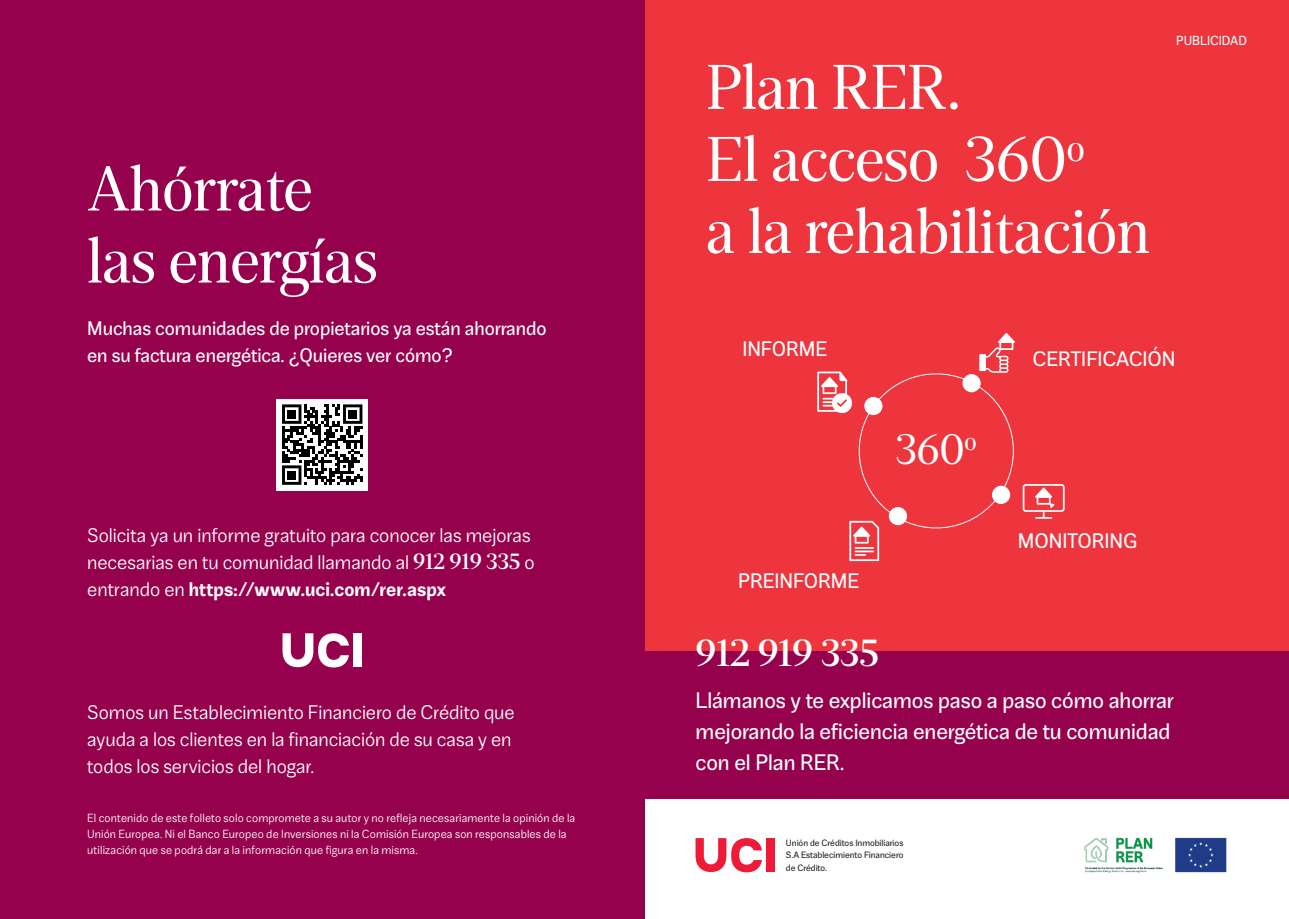
<style>
.page{position:relative;width:1289px;height:919px;background:#fff}
.page>*{position:absolute;margin:0;border:0;box-sizing:border-box;transform-origin:0 0}
.t1{font:60px/72px "Jornada News";color:#fff}
.t2{font:40.5px "Jornada News";color:#fff}
.t3{font:500 36px "Jornada News";letter-spacing:-.01em;color:#fff}
.t4{font:25.65px/30.8px "Jornada Sans";color:#fff}
.t5{font:24px "Jornada Sans";letter-spacing:-.005em;color:#fff}
.t6{font:300 22.5px/27px "Jornada Sans";color:#fff}
.t7{font:22.5px/27px "Jornada Sans";color:#fff}
.t8{font:15px "Jornada Sans";letter-spacing:-.005em;color:#fff}
.t9{font:300 13.5px/16.2px "Jornada Sans";letter-spacing:.01em;color:#fff}
.t10{font:10.5px/12.6px "Jornada Sans";color:#231f20;text-align:justify}
.s1{font-family:"Jornada News";font-weight:500;font-size:21px}
.s2{font-weight:700}
</style>
<div class="page">
<div style="left:644px;top:0;width:644px;height:728px;background:#ee343d"></div>
<div style="left:0;top:0;width:644px;height:918px;background:#96014d"></div>
<div style="left:766px;top:838px;width:9px;height:33px;background:#ed1a38"></div>
<svg style="left:695px;top:838px;width:67px;height:34px"></svg>
<img style="left:1084px;top:837px;width:143px;height:36px">
<div style="left:276px;top:399px;width:92px;height:91px;background:#fff"></div>
<svg style="left:282px;top:404px;width:80px;height:80px"></svg>
<div style="left:287px;top:410px;width:9px;height:8px;background:#000"></div>
<div style="left:348px;top:410px;width:9px;height:8px;background:#000"></div>
<div style="left:287px;top:471px;width:9px;height:8px;background:#000"></div>
<div style="left:644px;top:651px;width:644px;height:147px;background:#96014d"></div>
<div style="left:864px;top:397px;width:18px;height:18px;background:#fff;border-radius:50%"></div>
<div style="left:962px;top:374px;width:18px;height:18px;background:#fff;border-radius:50%"></div>
<div style="left:991px;top:485px;width:19px;height:19px;background:#fff;border-radius:50%"></div>
<div style="left:888px;top:507px;width:19px;height:18px;background:#fff;border-radius:50%"></div>
<svg style="left:849px;top:521px;width:30px;height:40px"></svg>
<svg style="left:1022px;top:484px;width:42px;height:34px"></svg>
<svg style="left:985px;top:333px;width:29px;height:40px"></svg>
<div style="left:979px;top:354px;width:6px;height:17px;background:#fff"></div>
<svg style="left:817px;top:371px;width:35px;height:42px"></svg>
<div style="left:354px;top:633px;width:8px;height:33px;background:#fff"></div>
<svg style="left:282px;top:633px;width:67px;height:34px"></svg>
<h1 class="t1" style="left:87px;top:153px;width:292px">Ahórrate las energías</h1>
<p class="t7" style="left:87px;top:315px;width:461px">Muchas comunidades de propietarios ya están ahorrando en su factura energética. ¿Quieres ver cómo?</p>
<p class="t6" style="left:87px;top:522px;width:449px">Solicita ya un informe gratuito para conocer las mejoras necesarias en tu comunidad llamando al <span class="s1">912 919 335</span> o entrando en <span class="s2">https://www.uci.com/rer.aspx</span></p>
<p class="t6" style="left:87px;top:699px;width:429px">Somos un Establecimiento Financiero de Crédito que ayuda a los clientes en la financiación de su casa y en todos los servicios del hogar.</p>
<p class="t9" style="left:87px;top:810px;width:489px">El contenido de este folleto solo compromete a su autor y no refleja necesariamente la opinión de la<br>Unión Europea. Ni el Banco Europeo de Inversiones ni la Comisión Europea son responsables de la utilización que se podrá dar a la información que figura en la misma.</p>
<h1 class="t1" style="left:706px;top:51px;width:445px">Plan RER.<br>El acceso 360<sup>o<br></sup>a la rehabilitación</h1>
<p class="t8" style="left:1176px;top:32px;width:72px">PUBLICIDAD</p>
<p class="t5" style="left:742px;top:337px;width:86px">INFORME</p>
<p class="t5" style="left:1032px;top:346px;width:144px">CERTIFICACIÓN</p>
<h2 class="t2" style="left:895px;top:424px;width:83px">360<sup>o</sup></h2>
<p class="t5" style="left:738px;top:568px;width:122px">PREINFORME</p>
<p class="t5" style="left:1017px;top:528px;width:121px">MONITORING</p>
<h3 class="t3" style="left:695px;top:630px;width:185px">912 919 335</h3>
<p class="t4" style="left:695px;top:686px;width:480px">Llámanos y te explicamos paso a paso cómo ahorrar mejorando la eficiencia energética de tu comunidad con el Plan RER.</p>
<p class="t10" style="left:786px;top:836px;width:119px">Unión de Créditos Inmobiliarios S.A Establecimiento Financiero de Crédito.</p>
</div>
